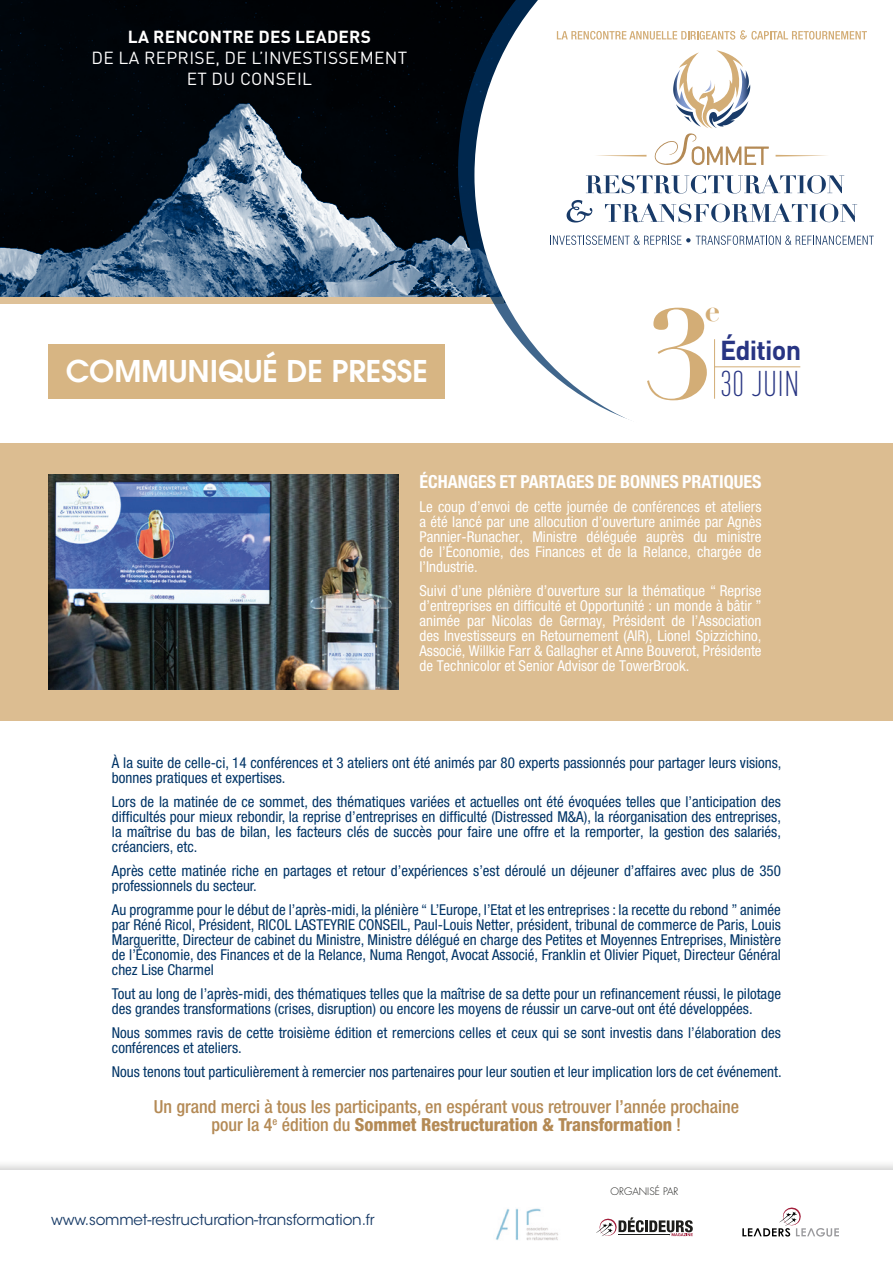
<style>
.page{position:relative;width:893px;height:1263px;background:#fff}
.page>*{position:absolute;margin:0;border:0;box-sizing:border-box;transform-origin:0 0}
.t1{font:700 125.1px "Didot";color:#d3ad76}
.t2{font:300 condensed 35.25px "DIN Pro";letter-spacing:.01em;color:#283583}
.t3{font:700 30.75px "Didot";color:#d3ad76}
.t4{font:600 30px "Avant Garde LT";color:#fff}
.t5{font:700 27px "DIN Pro";letter-spacing:-.03em;color:#283583}
.Liste_speakers{font:500 condensed 18px/18px "Helvetica Neue LT Std";color:#b48a55;text-align:center}
.Liste_speakers-2{font:700 condensed 18px "Helvetica Neue LT Std";color:#fff}
.t6{font:17.25px/20.7px "DIN Pro";letter-spacing:.02em;color:#fff;text-align:center}
.t7{font:700 17.25px "DIN Pro";letter-spacing:.01em;color:#fff}
.Liste_speakers-3{font:condensed 15px/15px "Helvetica Neue LT Std";color:#003466}
.Liste_speakers-4{font:condensed 15px/15px "Helvetica Neue LT Std";color:#fff;text-align:justify}
.t8{font:15px "ITC Avant Garde Std";letter-spacing:-.01em;color:#183b67}
.t9{font:300 10.05px "Futura Std";color:#1d1d1b}
.s1{font-weight:800}
</style>
<div class="page">
<div style="left:0;top:443px;width:893px;height:278px;background:#dcbd91"></div>
<div style="left:49px;top:344px;width:396px;height:55px;background:#d7b583"></div>
<img style="left:49px;top:475px;width:350px;height:215px">
<svg style="left:0;top:0;width:458px;height:297px;fill:#00050a"></svg>
<div style="left:0;top:297px;width:503px;height:7px;background:#dec198"></div>
<svg style="left:458px;top:0;width:16px;height:297px"></svg>
<svg style="left:474px;top:0;width:384px;height:420px"></svg>
<svg style="left:550px;top:235px;width:324px;height:10px"></svg>
<svg style="left:586px;top:175px;width:258px;height:18px"></svg>
<svg style="left:776px;top:155px;width:53px;height:2px"></svg>
<svg style="left:567px;top:200px;width:25px;height:22px"></svg>
<svg style="left:605px;top:203px;width:252px;height:19px"></svg>
<svg style="left:557px;top:30px;width:310px;height:10px"></svg>
<svg style="left:594px;top:50px;width:174px;height:116px"></svg>
<div style="left:0;top:1159px;width:893px;height:104px;background:#1d1d1b;opacity:.21"></div>
<div style="left:0;top:1170px;width:893px;height:93px;background:#fff"></div>
<svg style="left:596px;top:1217px;width:97px;height:20px"></svg>
<svg style="left:742px;top:1207px;width:97px;height:29px"></svg>
<img style="left:496px;top:1208px;width:63px;height:33px">
<hr style="left:714px;top:339px;width:1px;height:60px;background:#d3ad76">
<hr style="left:714px;top:366px;width:86px;height:1px;background:#d3ad76">
<p class="t7" style="left:128px;top:23px;width:244px">LA RENCONTRE DES LEADERS</p>
<p class="t6" style="left:92px;top:46px;width:317px">DE LA REPRISE, DE L’INVESTISSEMENT<br>ET DU CONSEIL</p>
<p class="t4" style="left:66px;top:352px;width:364px">COMMUNIQUÉ DE PRESSE</p>
<h3 class="t3" style="left:705px;top:290px;width:17px">e</h3>
<h1 class="t1" style="left:645px;top:276px;width:71px">3</h1>
<h3 class="t5" style="left:720px;top:328px;width:83px">Édition</h3>
<h2 class="t2" style="left:720px;top:358px;width:81px">30 JUIN</h2>
<p class="Liste_speakers-2" style="left:419px;top:470px;width:344px">ÉCHANGES ET PARTAGES DE BONNES PRATIQUES</p>
<p class="Liste_speakers-4" style="left:419px;top:499px;width:344px">Le coup d’envoi de cette journée de conférences et ateliers a été lancé par une allocution d’ouverture animée par Agnès Pannier-Runacher, Ministre déléguée auprès du ministre de l’Économie, des Finances et de la Relance, chargée de l’Industrie.</p>
<p class="Liste_speakers-4" style="left:419px;top:583px;width:344px">Suivi d’une plénière d’ouverture sur la thématique “ Reprise d’entreprises en difficulté et Opportunité : un monde à bâtir ” animée par Nicolas de Germay, Président de l’Association des Investisseurs en Retournement (AIR), Lionel Spizzichino, Associé, Willkie Farr &amp; Gallagher et Anne Bouverot, Présidente de Technicolor et Senior Advisor de TowerBrook.</p>
<p class="Liste_speakers-3" style="left:112px;top:755px;width:671px">À la suite de celle-ci, 14 conférences et 3 ateliers ont été animés par 80 experts passionnés pour partager leurs visions, bonnes pratiques et expertises.</p>
<p class="Liste_speakers-3" style="left:112px;top:794px;width:670px;text-align:justify">Lors de la matinée de ce sommet, des thématiques variées et actuelles ont été évoquées telles que l’anticipation des difficultés pour mieux rebondir, la reprise d’entreprises en difficulté (Distressed M&amp;A), la réorganisation des entreprises, la maîtrise du bas de bilan, les facteurs clés de succès pour faire une offre et la remporter, la gestion des salariés, créanciers, etc.</p>
<p class="Liste_speakers-3" style="left:112px;top:863px;width:670px">Après cette matinée riche en partages et retour d’expériences s’est déroulé un déjeuner d’affaires avec plus de 350 professionnels du secteur.</p>
<p class="Liste_speakers-3" style="left:112px;top:902px;width:671px;text-align:justify">Au programme pour le début de l’après-midi, la plénière “ L’Europe, l’Etat et les entreprises : la recette du rebond ” animée par Réné Ricol, Président, RICOL LASTEYRIE CONSEIL, Paul-Louis Netter, président, tribunal de commerce de Paris, Louis Margueritte, Directeur de cabinet du Ministre, Ministre délégué en charge des Petites et Moyennes Entreprises, Ministère de l’Économie, des Finances et de la Relance, Numa Rengot, Avocat Associé, Franklin et Olivier Piquet, Directeur Général chez Lise Charmel</p>
<p class="Liste_speakers-3" style="left:112px;top:986px;width:671px">Tout au long de l’après-midi, des thématiques telles que la maîtrise de sa dette pour un refinancement réussi, le pilotage des grandes transformations (crises, disruption) ou encore les moyens de réussir un carve-out ont été développées.</p>
<p class="Liste_speakers-3" style="left:112px;top:1025px;width:671px">Nous sommes ravis de cette troisième édition et remercions celles et ceux qui se sont investis dans l’élaboration des conférences et ateliers.</p>
<p class="Liste_speakers-3" style="left:112px;top:1064px;width:671px">Nous tenons tout particulièrement à remercier nos partenaires pour leur soutien et leur implication lors de cet événement.</p>
<p class="Liste_speakers" style="left:154px;top:1097px;width:587px">Un grand merci à tous les participants, en espérant vous retrouver l’année prochaine pour la 4<sup>e</sup> édition du <span class="s1">Sommet Restructuration &amp; Transformation</span> !</p>
<p class="t8" style="left:51px;top:1210px;width:325px">www.sommet-restructuration-transformation.fr</p>
<p class="t9" style="left:611px;top:1185px;width:69px">ORGANISÉ PAR</p>
</div>
